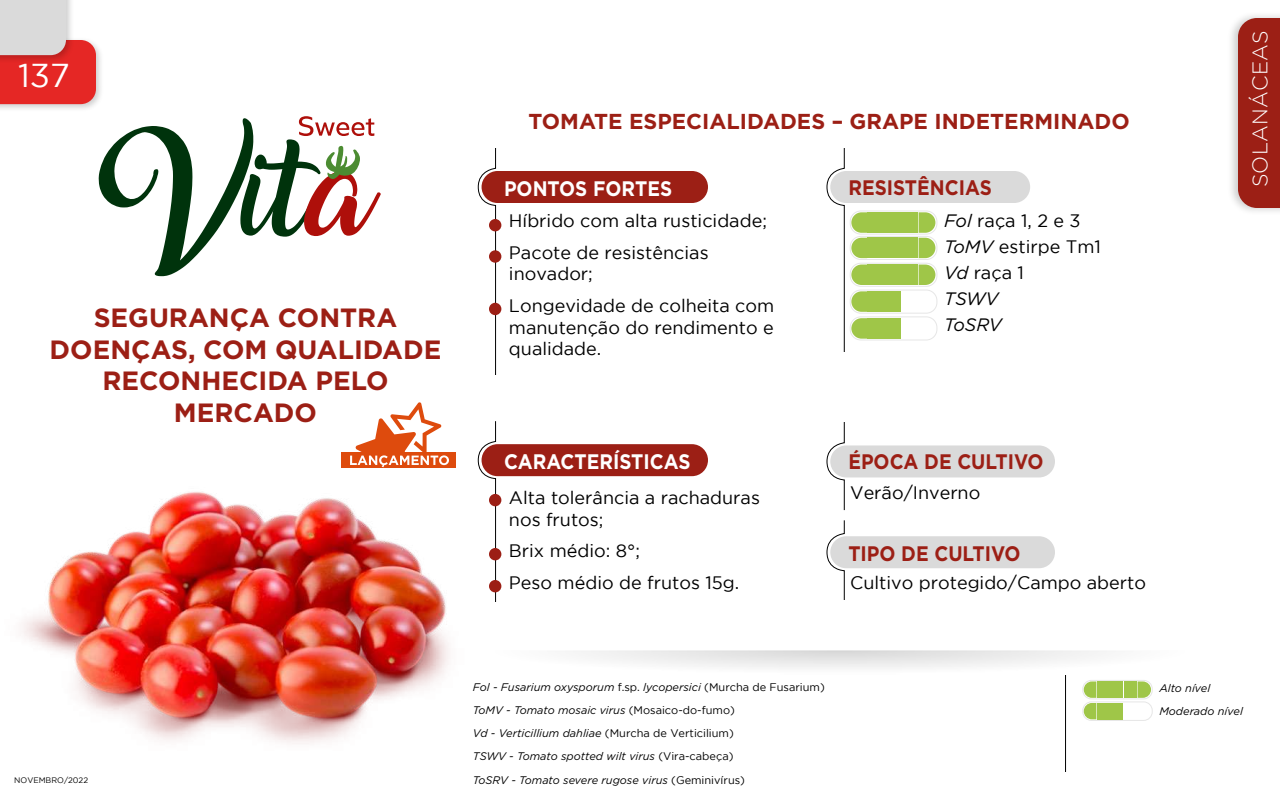
<style>
.page{position:relative;width:1280px;height:800px;background:#fff}
.page>*{position:absolute;margin:0;border:0;box-sizing:border-box;transform-origin:0 0}
.t1{font:33px "Gotham";color:#fff}
.t2{font:700 26.4px/31.7px "Gotham";color:#9c1f15;text-align:center}
.t3{font:700 21.6px "Gotham";color:#9c1f15}
.t4{font:300 21.1px "Gotham";letter-spacing:.015em;color:#fff}
.t5{font:700 21px "Gotham";color:#9c1f15;scale:.9 1}
.t6{font:700 21px "Gotham";color:#fff;scale:.9 1}
.t7{font:18px/26px "Gotham";color:#000}
.t8{font:italic 11px/23.2px "Gotham";color:#000}
.t9{font:8px "Gotham";color:#000}
.s1{font-style:italic}
.s2{font-style:normal}
</style>
<div class="page">
<div style="left:0;top:36px;width:105px;height:77px;background:#000;opacity:.2"></div>
<svg style="left:0;top:0;width:96px;height:104px;background:#e28281"></svg>
<div style="left:1226px;top:10px;width:54px;height:206px;background:#000;opacity:.2"></div>
<div style="left:1238px;top:18px;width:42px;height:190px;background:#9c1f15"></div>
<div style="left:830px;top:171px;width:200px;height:32px;background:#dadada;border-radius:16px"></div>
<svg style="left:826px;top:148px;width:19px;height:204px"></svg>
<div style="left:482px;top:444px;width:226px;height:32px;background:#9c1f15;border-radius:16px"></div>
<svg style="left:478px;top:421px;width:18px;height:55px"></svg>
<div style="left:482px;top:171px;width:226px;height:32px;background:#9c1f15;border-radius:16px"></div>
<svg style="left:478px;top:148px;width:18px;height:227px"></svg>
<div style="left:489px;top:219px;width:12px;height:12px;background:#9c1f15;border-radius:50%"></div>
<div style="left:850px;top:210px;width:87px;height:25px;border:1px solid #e6e6e6;border-radius:11px"></div>
<div style="left:868px;top:212px;width:16px;height:21px;background:#9fc648"></div>
<div style="left:885px;top:212px;width:16px;height:21px;background:#9fc648"></div>
<div style="left:902px;top:212px;width:16px;height:21px;background:#9fc648"></div>
<div style="left:1082px;top:680px;width:71px;height:19px;border:1px solid #e6e6e6;border-radius:9px"></div>
<div style="left:1097px;top:681px;width:13px;height:17px;background:#9fc648"></div>
<div style="left:1110px;top:681px;width:13px;height:17px;background:#9fc648"></div>
<svg style="left:1138px;top:681px;width:13px;height:17px"></svg>
<div style="left:1124px;top:681px;width:13px;height:17px;background:#9fc648"></div>
<div style="left:1082px;top:702px;width:71px;height:19px;border:1px solid #e6e6e6;border-radius:9px"></div>
<div style="left:1097px;top:703px;width:13px;height:16px;background:#9fc648"></div>
<svg style="left:1084px;top:681px;width:12px;height:38px"></svg>
<div style="left:1110px;top:703px;width:13px;height:16px;background:#9fc648"></div>
<hr style="left:1065px;top:675px;width:1px;height:97px;background:#000">
<div style="left:489px;top:250px;width:12px;height:13px;background:#9c1f15;border-radius:50%"></div>
<div style="left:850px;top:263px;width:87px;height:24px;border:1px solid #e6e6e6;border-radius:11px"></div>
<div style="left:868px;top:265px;width:16px;height:20px;background:#9fc648"></div>
<svg style="left:851px;top:265px;width:16px;height:20px"></svg>
<div style="left:885px;top:265px;width:16px;height:20px;background:#9fc648"></div>
<svg style="left:919px;top:265px;width:16px;height:20px"></svg>
<div style="left:902px;top:265px;width:16px;height:20px;background:#9fc648"></div>
<div style="left:489px;top:303px;width:12px;height:12px;background:#9c1f15;border-radius:50%"></div>
<div style="left:850px;top:236px;width:87px;height:24px;border:1px solid #e6e6e6;border-radius:11px"></div>
<div style="left:868px;top:238px;width:16px;height:20px;background:#9fc648"></div>
<svg style="left:851px;top:212px;width:16px;height:46px"></svg>
<div style="left:885px;top:238px;width:16px;height:20px;background:#9fc648"></div>
<svg style="left:919px;top:212px;width:16px;height:46px"></svg>
<div style="left:902px;top:238px;width:16px;height:20px;background:#9fc648"></div>
<div style="left:830px;top:536px;width:225px;height:32px;background:#dadada;border-radius:16px"></div>
<svg style="left:826px;top:520px;width:19px;height:80px"></svg>
<div style="left:830px;top:445px;width:225px;height:32px;background:#dadada;border-radius:16px"></div>
<svg style="left:826px;top:422px;width:19px;height:89px"></svg>
<div style="left:341px;top:452px;width:115px;height:16px;background:#de4b0d"></div>
<svg style="left:350px;top:402px;width:99px;height:65px"></svg>
<div style="left:850px;top:316px;width:87px;height:24px;border:1px solid #e6e6e6;border-radius:11px"></div>
<div style="left:868px;top:318px;width:16px;height:21px;background:#9fc648"></div>
<svg style="left:851px;top:318px;width:16px;height:21px"></svg>
<div style="left:885px;top:318px;width:16px;height:21px;background:#9fc648"></div>
<svg style="left:919px;top:318px;width:16px;height:21px"></svg>
<div style="left:902px;top:318px;width:16px;height:21px;background:#fff"></div>
<div style="left:850px;top:290px;width:87px;height:24px;border:1px solid #e6e6e6;border-radius:11px"></div>
<div style="left:868px;top:291px;width:16px;height:21px;background:#9fc648"></div>
<svg style="left:851px;top:291px;width:16px;height:21px"></svg>
<div style="left:885px;top:291px;width:16px;height:21px;background:#9fc648"></div>
<svg style="left:919px;top:291px;width:16px;height:21px"></svg>
<div style="left:902px;top:291px;width:16px;height:21px;background:#fff"></div>
<svg style="left:99px;top:116px;width:282px;height:160px"></svg>
<img style="left:22px;top:476px;width:499px;height:268px">
<h1 class="t1" style="left:18px;top:61px;width:53px">137</h1>
<h2 class="t2" style="left:50px;top:302px;width:393px">SEGURANÇA CONTRA<br>DOENÇAS, COM QUALIDADE<br>RECONHECIDA PELO<br>MERCADO</h2>
<p class="t3" style="left:529px;top:109px;width:603px">TOMATE ESPECIALIDADES – GRAPE INDETERMINADO</p>
<p class="t6" style="left:504px;top:176px;width:188px">PONTOS FORTES</p>
<p class="t7" style="left:509px;top:206px;width:259px;line-height:31.6px">Híbrido com alta rusticidade;<br>Pacote de resistências</p>
<p class="t7" style="left:509px;top:259px;width:267px;line-height:31.6px">inovador;<br>Longevidade de colheita com</p>
<p class="t7" style="left:509px;top:317px;width:266px;line-height:21.6px">manutenção do rendimento e qualidade.</p>
<p class="t6" style="left:504px;top:449px;width:209px">CARACTERÍSTICAS</p>
<p class="t7" style="left:509px;top:487px;width:253px;line-height:21.6px">Alta tolerância a rachaduras nos frutos;</p>
<p class="t7" style="left:509px;top:536px;width:232px;line-height:31.6px">Brix médio: 8°;<br>Peso médio de frutos 15g.</p>
<p class="t5" style="left:848px;top:176px;width:161px">RESISTÊNCIAS</p>
<p class="t7" style="left:944px;top:209px;width:158px"><span class="s1">Fol</span> raça 1, 2 e 3<br><span class="s1">ToMV</span> estirpe Tm1<br><span class="s1">Vd</span> raça 1<br><span class="s1">TSWV<br>ToSRV</span></p>
<p class="t5" style="left:848px;top:450px;width:218px">ÉPOCA DE CULTIVO</p>
<p class="t7" style="left:850px;top:480px;width:132px">Verão/Inverno</p>
<p class="t5" style="left:848px;top:542px;width:193px">TIPO DE CULTIVO</p>
<p class="t7" style="left:850px;top:570px;width:297px">Cultivo protegido/Campo aberto</p>
<p class="t4" style="left:1248px;top:187px;width:159px;rotate:-90deg">SOLANÁCEAS</p>
<p class="t9" style="left:14px;top:777px;width:75px">NOVEMBRO/2022</p>
<p class="t8" style="left:473px;top:676px;width:353px">Fol - Fusarium oxysporum <span class="s2">f.sp.</span> lycopersici <span class="s2">(Murcha de Fusarium)<br></span>ToMV - Tomato mosaic virus <span class="s2">(Mosaico-do-fumo)<br></span>Vd - Verticillium dahliae <span class="s2">(Murcha de Verticilium)<br></span>TSWV - Tomato spotted wilt virus <span class="s2">(Vira-cabeça)<br></span>ToSRV - Tomato severe rugose virus <span class="s2">(Geminivírus)</span></p>
<p class="t8" style="left:1159px;top:677px;width:85px">Alto nível<br>Moderado nível</p>
</div>
